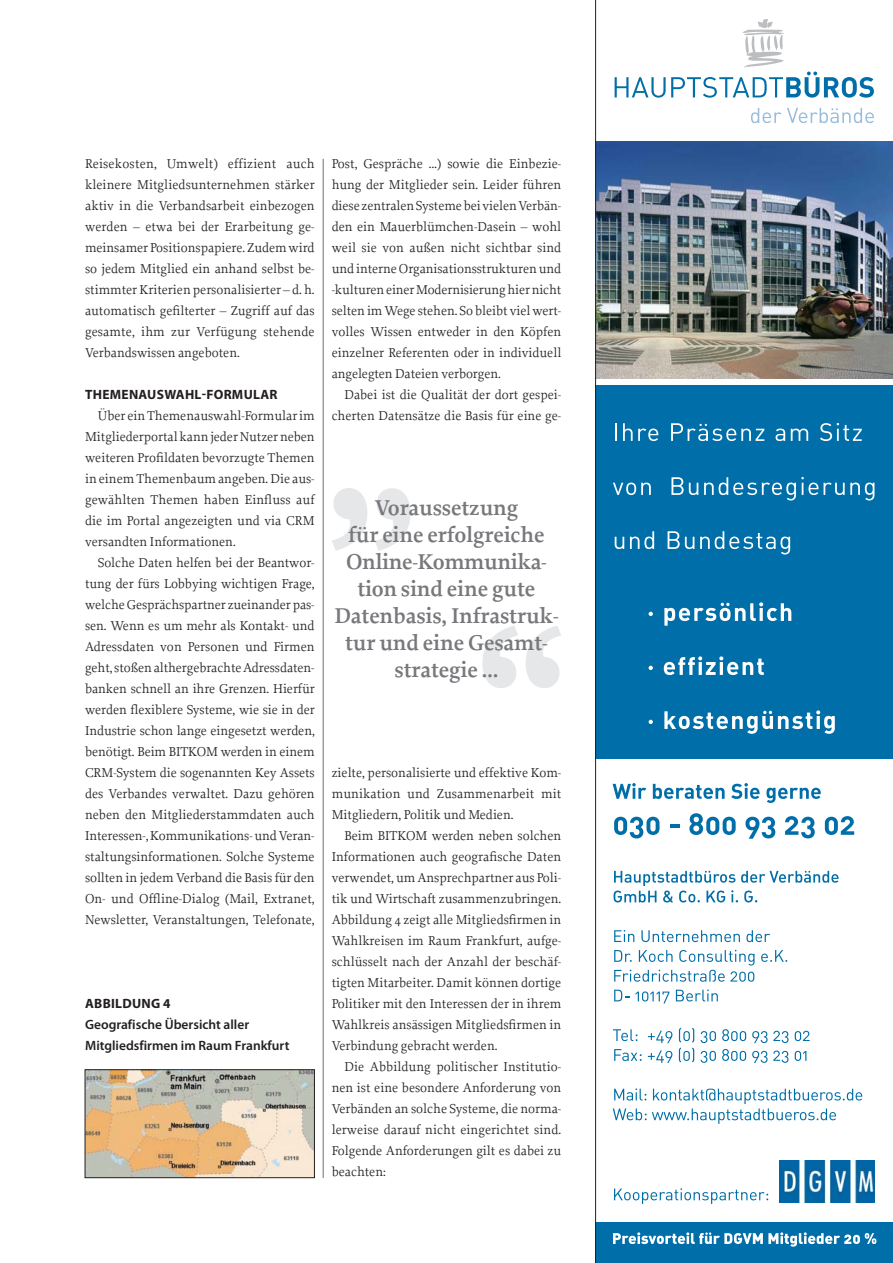
<style>
.page{position:relative;width:893px;height:1263px;background:#fff}
.page>*{position:absolute;margin:0;border:0;box-sizing:border-box;transform-origin:0 0}
.t1{font:600 22.5px/27px "Proforma";letter-spacing:-.01em;color:#77787b;text-align:center}
.t2{font:13.5px/21px "Proforma";color:#231f20;text-align:justify}
.t3{font:600 13.5px/21px "Myriad Pro";color:#231f20}
.t4{font:700 13.5px "Myriad Pro";letter-spacing:.02em;color:#231f20}
</style>
<div class="page">
<hr style="left:323px;top:159px;width:1px;height:1019px;background:#6d6e70">
<img style="left:87px;top:1071px;width:226px;height:105px">
<div style="left:85px;top:1069px;width:230px;height:109px;border:1px solid #231f20"></div>
<svg style="left:332px;top:488px;width:79px;height:63px"></svg>
<svg style="left:482px;top:626px;width:79px;height:62px"></svg>
<div style="left:596px;top:385px;width:297px;height:373px;background:#006ea8"></div>
<svg style="left:751px;top:108px;width:30px;height:15px"></svg>
<svg style="left:787px;top:108px;width:87px;height:15px"></svg>
<svg style="left:615px;top:19px;width:259px;height:79px"></svg>
<div style="left:596px;top:1223px;width:297px;height:40px;background:#006ea8"></div>
<svg style="left:615px;top:423px;width:2px;height:18px"></svg>
<svg style="left:623px;top:423px;width:35px;height:18px"></svg>
<svg style="left:671px;top:423px;width:93px;height:18px"></svg>
<svg style="left:775px;top:429px;width:10px;height:12px"></svg>
<svg style="left:791px;top:429px;width:17px;height:12px"></svg>
<svg style="left:820px;top:423px;width:42px;height:18px"></svg>
<svg style="left:613px;top:483px;width:38px;height:12px"></svg>
<svg style="left:671px;top:477px;width:27px;height:18px"></svg>
<svg style="left:704px;top:477px;width:170px;height:23px"></svg>
<svg style="left:615px;top:537px;width:9px;height:12px"></svg>
<svg style="left:630px;top:531px;width:24px;height:18px"></svg>
<svg style="left:668px;top:531px;width:26px;height:18px"></svg>
<svg style="left:700px;top:531px;width:90px;height:23px"></svg>
<svg style="left:649px;top:612px;width:4px;height:4px"></svg>
<svg style="left:664px;top:602px;width:127px;height:24px"></svg>
<svg style="left:649px;top:666px;width:4px;height:4px"></svg>
<svg style="left:664px;top:656px;width:100px;height:19px"></svg>
<svg style="left:649px;top:720px;width:4px;height:4px"></svg>
<svg style="left:664px;top:710px;width:171px;height:24px"></svg>
<svg style="left:614px;top:871px;width:224px;height:31px"></svg>
<svg style="left:614px;top:930px;width:20px;height:12px"></svg>
<svg style="left:641px;top:930px;width:99px;height:12px"></svg>
<svg style="left:746px;top:930px;width:24px;height:12px"></svg>
<svg style="left:761px;top:950px;width:26px;height:12px"></svg>
<svg style="left:614px;top:950px;width:140px;height:32px"></svg>
<svg style="left:614px;top:990px;width:15px;height:11px"></svg>
<svg style="left:636px;top:991px;width:33px;height:12px"></svg>
<svg style="left:676px;top:989px;width:42px;height:12px"></svg>
<svg style="left:613px;top:1029px;width:24px;height:12px"></svg>
<svg style="left:648px;top:1031px;width:24px;height:12px"></svg>
<svg style="left:701px;top:1031px;width:15px;height:12px"></svg>
<svg style="left:722px;top:1029px;width:24px;height:12px"></svg>
<svg style="left:752px;top:1031px;width:36px;height:12px"></svg>
<svg style="left:795px;top:1031px;width:15px;height:10px"></svg>
<svg style="left:614px;top:1049px;width:28px;height:12px"></svg>
<svg style="left:648px;top:1050px;width:24px;height:13px"></svg>
<svg style="left:679px;top:1028px;width:15px;height:34px"></svg>
<svg style="left:700px;top:1051px;width:16px;height:12px"></svg>
<svg style="left:722px;top:1049px;width:24px;height:12px"></svg>
<svg style="left:752px;top:1050px;width:36px;height:13px"></svg>
<svg style="left:795px;top:1051px;width:11px;height:10px"></svg>
<svg style="left:613px;top:1088px;width:249px;height:36px"></svg>
<svg style="left:613px;top:1232px;width:263px;height:15px"></svg>
<img style="left:596px;top:142px;width:297px;height:236px">
<svg style="left:613px;top:783px;width:33px;height:16px"></svg>
<svg style="left:653px;top:784px;width:72px;height:15px"></svg>
<svg style="left:731px;top:783px;width:29px;height:16px"></svg>
<svg style="left:766px;top:788px;width:55px;height:15px"></svg>
<svg style="left:614px;top:817px;width:45px;height:21px"></svg>
<svg style="left:670px;top:824px;width:9px;height:4px"></svg>
<svg style="left:689px;top:813px;width:47px;height:22px"></svg>
<svg style="left:745px;top:817px;width:30px;height:22px"></svg>
<svg style="left:785px;top:816px;width:30px;height:22px"></svg>
<svg style="left:825px;top:816px;width:29px;height:19px"></svg>
<img style="left:780px;top:1161px;width:95px;height:41px">
<svg style="left:614px;top:1188px;width:154px;height:16px"></svg>
<hr style="left:595px;top:0;width:1px;height:1263px;background:#231f20">
<p class="t2" style="left:85px;top:154px;width:231px">Reisekos ten, Umwelt) effizient auch kleinere Mitgliedsunternehmen stärker aktiv in die Verbandsarbeit einbezogen werden – etwa bei der Erarbeitung ge&shy;meinsamer Positionspapiere. Zudem wird so jedem Mitglied ein anhand selbst be&shy;stimmter Kriterien personalisierter – d. h. automatisch gefilterter – Zugriff auf das gesamte, ihm zur Verfügung stehende Verbandswissen angeboten.</p>
<p class="t4" style="left:85px;top:389px;width:194px">THEMENAUSWAHL-FORMULAR</p>
<p class="t2" style="left:85px;top:406px;width:231px;text-indent:13px">Über ein Themenauswahl-Formular im Mitgliederportal kann jeder Nutzer neben weiteren Profildaten bevorzugte Themen in einem Themenbaum angeben. Die aus&shy;gewählten Themen haben Einfluss auf die im Portal angezeigten und via CRM versandten Informationen.</p>
<p class="t2" style="left:85px;top:553px;width:231px;text-indent:13px">Solche Daten helfen bei der Beantwor&shy;tung der fürs Lobbying wichtigen Frage, welche Gesprächspartner zueinander pas&shy;sen. Wenn es um mehr als Kontakt- und Adressdaten von Personen und Firmen geht, stoßen althergebrachte Adressdaten&shy;banken schnell an ihre Grenzen. Hierfür werden flexiblere Systeme, wie sie in der Industrie schon lange eingesetzt werden, benötigt. Beim BITKOM werden in einem CRM-System die sogenannten Key Assets des Verbandes verwaltet. Dazu gehören neben den Mitgliederstammdaten auch Interessen-, Kommunikations- und Veran&shy;staltungsinformationen. Solche Sys teme sollten in jedem Verband die Basis für den On- und Offline-Dialog (Mail, Extranet, Newsletter, Veranstaltungen, Telefonate,</p>
<p class="t4" style="left:85px;top:998px;width:87px">ABBILDUNG 4</p>
<p class="t3" style="left:85px;top:1015px;width:206px">Geografische Übersicht aller<br>Mitgliedsfirmen im Raum Frankfurt</p>
<p class="t2" style="left:332px;top:154px;width:231px">Post, Gespräche …) sowie die Einbezie&shy;hung der Mitglieder sein. Leider führen diese zentralen Systeme bei vielen Verbän&shy;den ein Mauerblümchen-Dasein – wohl weil sie von außen nicht sichtbar sind und interne Organisationsstrukturen und -kulturen einer Modernisierung hier nicht selten im Wege stehen. So bleibt viel wert&shy;volles Wissen entweder in den Köpfen einzelner Referenten oder in individuell angelegten Dateien verborgen.</p>
<p class="t2" style="left:332px;top:385px;width:231px;text-align:right">Dabei ist die Qualität der dort gespei&shy;cherten Datensätze die Basis für eine ge-</p>
<h1 class="t1" style="left:334px;top:496px;width:226px">Voraussetzung<br>für eine erfolgreiche<br>Online-Kommunika&shy;tion sind eine gute<br>Datenbasis, Infrastruk&shy;tur und eine Gesamt&shy;strategie …</h1>
<p class="t2" style="left:332px;top:763px;width:231px">zielte, personalisierte und effektive Kom&shy;munikation und Zusammenarbeit mit Mitgliedern, Politik und Medien.</p>
<p class="t2" style="left:332px;top:826px;width:231px;text-indent:13px">Beim BITKOM werden neben solchen Informationen auch geografische Daten verwendet, um Ansprechpartner aus Poli&shy;tik und Wirtschaft zusammenzubringen.<br>Abbildung 4 zeigt alle Mitgliedsfirmen in Wahlkreisen im Raum Frankfurt, aufge&shy;schlüsselt nach der Anzahl der beschäf&shy;tigten Mitarbeiter. Damit können dortige Politiker mit den Interessen der in ihrem Wahlkreis ansässigen Mitgliedsfirmen in Verbindung gebracht werden.</p>
<p class="t2" style="left:332px;top:1057px;width:231px;text-indent:13px">Die Abbildung politischer Institutio&shy;nen ist eine besondere Anforderung von Verbänden an solche Systeme, die norma&shy;lerweise darauf nicht eingerichtet sind.<br>Folgende Anforderungen gilt es dabei zu beachten:</p>
</div>
